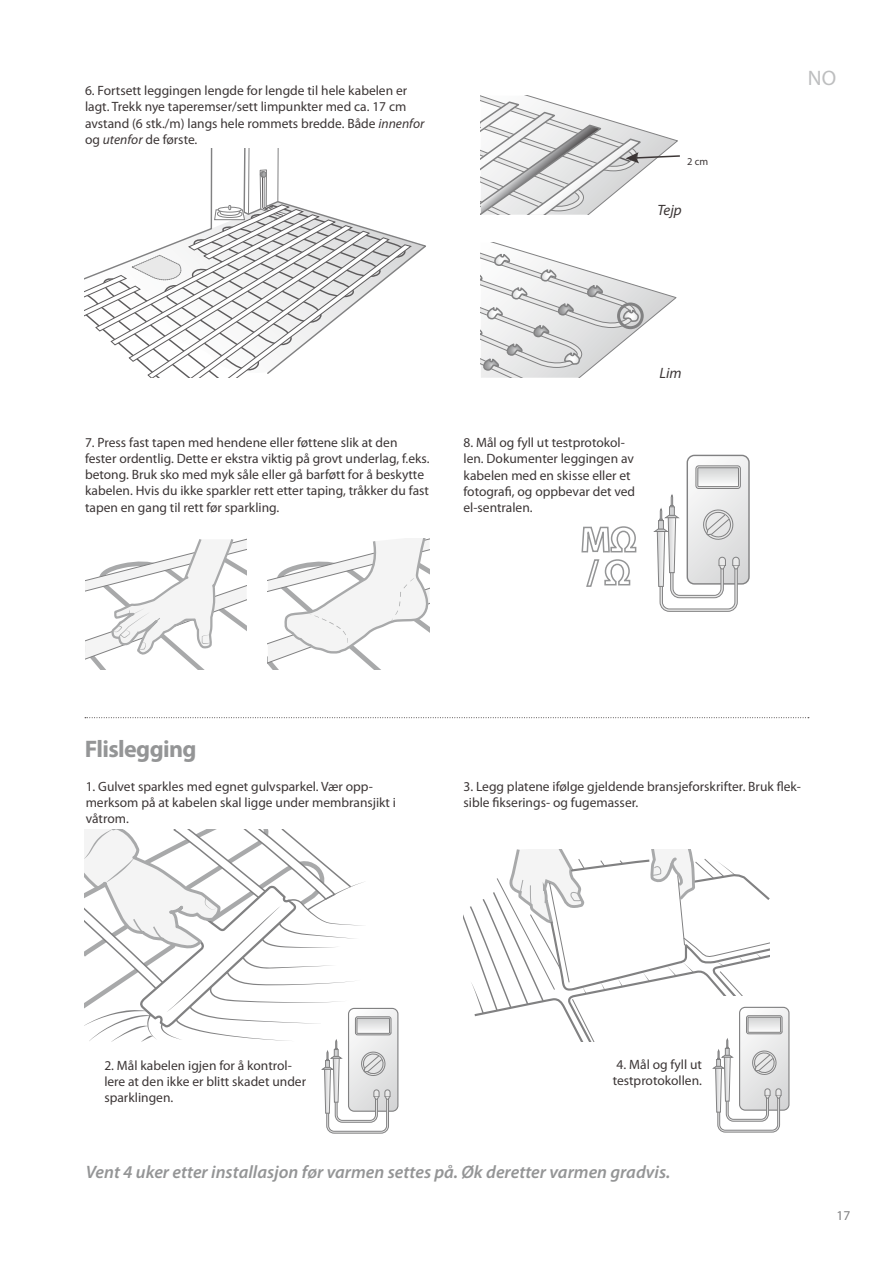
<style>
.page{position:relative;width:893px;height:1263px;background:#fff}
.page>*{position:absolute;margin:0;border:0;box-sizing:border-box;transform-origin:0 0}
.t1{font:700 24px "Myriad Pro";letter-spacing:-.025em;color:#949596}
.t2{font:21px "Myriad Pro";color:#bdbebf}
.t3{font:italic 600 18px "Myriad Pro";color:#949596}
.t4{font:italic 15px "Myriad Pro";color:#3c3636}
.t5{font:13.5px/16.2px "Myriad Pro";color:#3c3636}
.t6{font:13.5px "Myriad Pro";color:#818182}
.t7{font:10.5px "Myriad Pro";color:#3c3636}
.s1{font-style:italic}
</style>
<div class="page">
<svg style="left:654px;top:455px;width:95px;height:157px"></svg>
<svg style="left:85px;top:717px;width:724px;height:1px"></svg>
<svg style="left:85px;top:148px;width:341px;height:230px"></svg>
<svg style="left:481px;top:96px;width:199px;height:119px"></svg>
<svg style="left:481px;top:242px;width:196px;height:136px"></svg>
<div style="left:617px;top:302px;width:27px;height:27px;border:3px solid #818182;border-radius:50%"></div>
<svg style="left:85px;top:538px;width:162px;height:132px"></svg>
<svg style="left:268px;top:538px;width:161px;height:132px"></svg>
<svg style="left:463px;top:850px;width:326px;height:282px"></svg>
<svg style="left:85px;top:829px;width:313px;height:304px"></svg>
<svg style="left:581px;top:526px;width:56px;height:61px"></svg>
<p class="t5" style="left:85px;top:82px;width:341px">6. Fortsett leggingen lengde for lengde til hele kabelen er lagt. Trekk nye taperemser/sett limpunkter med ca. 17 cm avstand (6 stk./m) langs hele rommets bredde. Både <span class="s1">innenfor </span>og <span class="s1">utenfor</span> de første.</p>
<p class="t7" style="left:687px;top:155px;width:23px">2 cm</p>
<p class="t4" style="left:657px;top:200px;width:26px">Tejp</p>
<p class="t5" style="left:85px;top:434px;width:346px">7. Press fast tapen med hendene eller føttene slik at den fester ordentlig. Dette er ekstra viktig på grovt underlag, f.eks. betong. Bruk sko med myk såle eller gå barføtt for å beskytte kabelen. Hvis du ikke sparkler rett etter taping, tråkker du fast tapen en gang til rett før sparkling.</p>
<p class="t5" style="left:463px;top:434px;width:173px">8. Mål og fyll ut testprotokol&shy;len. Dokumenter leggingen av kabelen med en skisse eller et fotografi, og oppbevar det ved el-sentralen.</p>
<p class="t4" style="left:659px;top:363px;width:24px">Lim</p>
<h2 class="t2" style="left:808px;top:65px;width:30px">NO</h2>
<h1 class="t1" style="left:85px;top:734px;width:113px">Flislegging</h1>
<p class="t5" style="left:86px;top:778px;width:312px">1. Gulvet sparkles med egnet gulvsparkel. Vær opp&shy;merksom på at kabelen skal ligge under membransjikt i våtrom.</p>
<p class="t5" style="left:463px;top:778px;width:339px">3. Legg platene ifølge gjeldende bransjeforskrifter. Bruk flek&shy;sible fikserings- og fugemasser.</p>
<p class="t5" style="left:104px;top:1057px;width:203px">2. Mål kabelen igjen for å kontrol&shy;lere at den ikke er blitt skadet under sparklingen.</p>
<p class="t5" style="left:613px;top:1056px;width:91px">4. Mål og fyll ut testprotokollen.</p>
<h3 class="t3" style="left:86px;top:1160px;width:586px">Vent 4 uker etter installasjon før varmen settes på. Øk deretter varmen gradvis.</h3>
<p class="t6" style="left:837px;top:1207px;width:15px">17</p>
</div>
